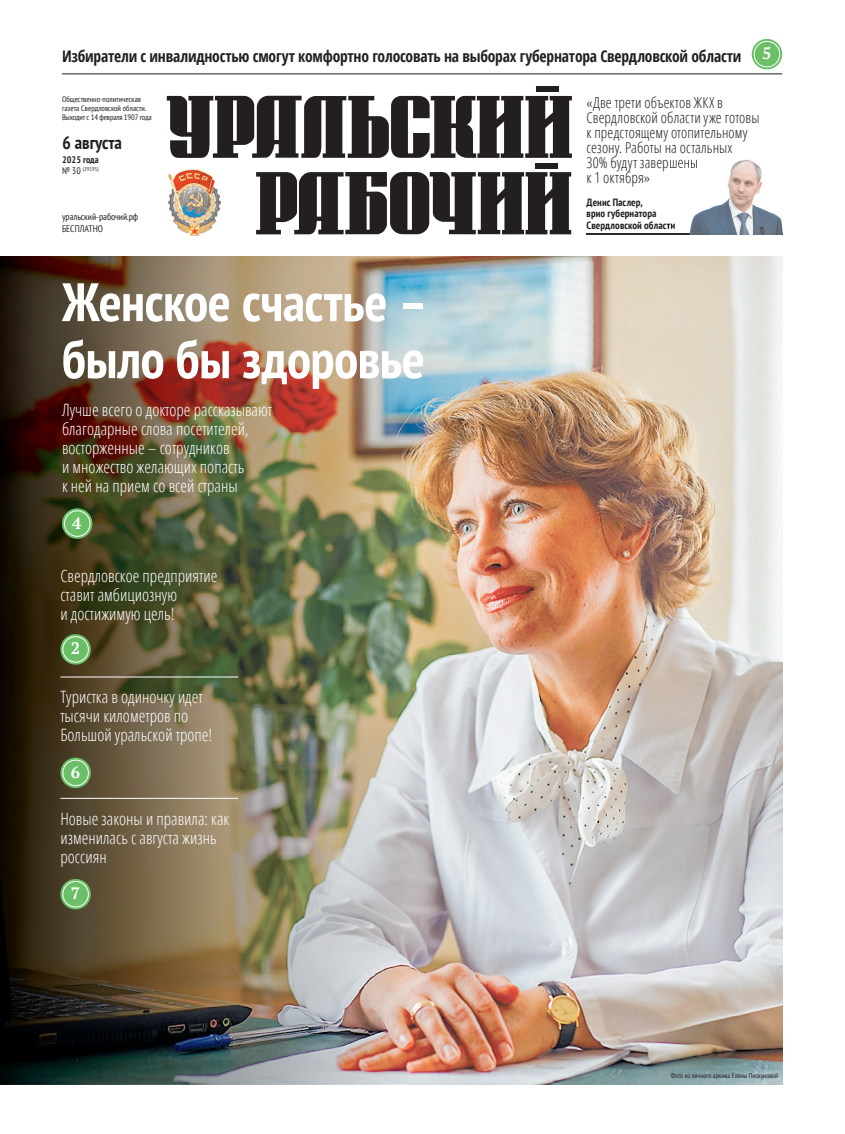
<style>
.page{position:relative;width:845px;height:1134px;background:#fff}
.page>*{position:absolute;margin:0;border:0;box-sizing:border-box;transform-origin:0 0}
.t1{font:700 condensed 54px/57px "PT Sans";letter-spacing:-.01em;color:#fff}
.t2{font:700 condensed 18px "PT Sans";color:#231f20}
.t3{font:300 condensed 17px/19px "Open Sans";color:#fff}
.t4{font:700 16.5px "PT Serif";color:#fff}
.t5{font:700 condensed 16px "Open Sans";letter-spacing:-.015em;color:#231f20}
.t6{font:300 condensed 15px/15px "Open Sans";letter-spacing:.005em;color:#231f20}
.t7{font:700 condensed 10.5px/11.5px "PT Sans";letter-spacing:.01em;color:#231f20}
.t8{font:condensed 9.5px/11.5px "PT Sans";color:#231f20}
.t9{font:700 condensed 9.5px "PT Sans";color:#231f20}
.t10{font:condensed 8px/9px "PT Sans";color:#231f20}
.t11{font:condensed 7px "PT Sans";color:#231f20}
.t12{font:condensed 5.5px "PT Sans";color:#231f20}
.s1{font-size:9.5px}
</style>
<div class="page">
<img style="left:35px;top:256px;width:747px;height:828px">
<img style="left:0;top:1049px;width:409px;height:35px">
<img style="left:0;top:256px;width:35px;height:794px">
<hr style="left:586px;top:233px;width:196px;height:1px;background:#2b292a">
<hr style="left:62px;top:73px;width:720px;height:1px;background:#231f20">
<img style="left:190px;top:234px;width:10px;height:2px">
<svg style="left:751px;top:39px;width:31px;height:30px"></svg>
<div style="left:754px;top:41px;width:26px;height:26px;border:1px solid #fff;border-radius:50%"></div>
<svg style="left:62px;top:508px;width:30px;height:31px"></svg>
<div style="left:64px;top:510px;width:26px;height:27px;border:1px solid #fff;border-radius:50%"></div>
<svg style="left:167px;top:86px;width:405px;height:148px"></svg>
<svg style="left:60px;top:634px;width:31px;height:31px"></svg>
<div style="left:62px;top:636px;width:27px;height:27px;border:1px solid #fff;border-radius:50%"></div>
<svg style="left:60px;top:758px;width:31px;height:30px"></svg>
<div style="left:62px;top:760px;width:27px;height:26px;border:1px solid #fff;border-radius:50%"></div>
<svg style="left:60px;top:879px;width:31px;height:30px"></svg>
<div style="left:62px;top:881px;width:27px;height:26px;border:1px solid #fff;border-radius:50%"></div>
<hr style="left:60px;top:676px;width:178px;height:1px;background:#fff">
<hr style="left:60px;top:798px;width:178px;height:1px;background:#fff">
<img style="left:689px;top:159px;width:94px;height:75px">
<img style="left:689px;top:233px;width:93px;height:1px">
<img style="left:668px;top:159px;width:30px;height:12px">
<svg style="left:668px;top:223px;width:7px;height:6px"></svg>
<p class="t4" style="left:762px;top:43px;width:11px">5</p>
<p class="t5" style="left:62px;top:45px;width:681px">Избиратели с инвалидностью смогут комфортно голосовать на выборах губернатора Свердловской области</p>
<p class="t6" style="left:586px;top:94px;width:174px">«Две трети объектов ЖКХ в<br>Свердловской области уже готовы к предстоящему отопительному сезону. Работы на остальных<br>30% будут завершены<br>к 1 октября»</p>
<p class="t7" style="left:586px;top:196px;width:90px">Денис Паслер,<br>врио губернатора<br>Свердловской области</p>
<p class="t10" style="left:62px;top:94px;width:91px">Общественно-политическая газета Свердловской области.<br>Выходит с 14 февраля 1907 года</p>
<p class="t2" style="left:62px;top:131px;width:62px">6 августа</p>
<p class="t9" style="left:62px;top:153px;width:38px">2025 года</p>
<p class="t12" style="left:62px;top:166px;width:38px"><span class="s1">№ 30</span> (29595)</p>
<p class="t8" style="left:62px;top:211px;width:78px">уральский-рабочий.рф<br>БЕСПЛАТНО</p>
<h1 class="t1" style="left:62px;top:273px;width:367px">Женское счастье – было бы здоровье</h1>
<p class="t3" style="left:62px;top:400px;width:212px">Лучше всего о докторе рассказывают благодарные слова посетителей, восторженные – сотрудников<br>и множество желающих попасть<br>к ней на прием со всей страны</p>
<p class="t4" style="left:72px;top:512px;width:11px">4</p>
<p class="t3" style="left:60px;top:565px;width:159px">Свердловское предприятие ставит амбициозную<br>и достижимую цель!</p>
<p class="t4" style="left:71px;top:638px;width:11px">2</p>
<p class="t3" style="left:60px;top:687px;width:153px">Туристка в одиночку идет тысячи километров по<br>Большой уральской тропе!</p>
<p class="t4" style="left:71px;top:761px;width:11px">6</p>
<p class="t3" style="left:60px;top:808px;width:170px">Новые законы и правила: как изменилась с августа жизнь россиян</p>
<p class="t4" style="left:71px;top:883px;width:11px">7</p>
<p class="t11" style="left:671px;top:1071px;width:109px">Фото из личного архива Елены Пискуновой</p>
</div>
